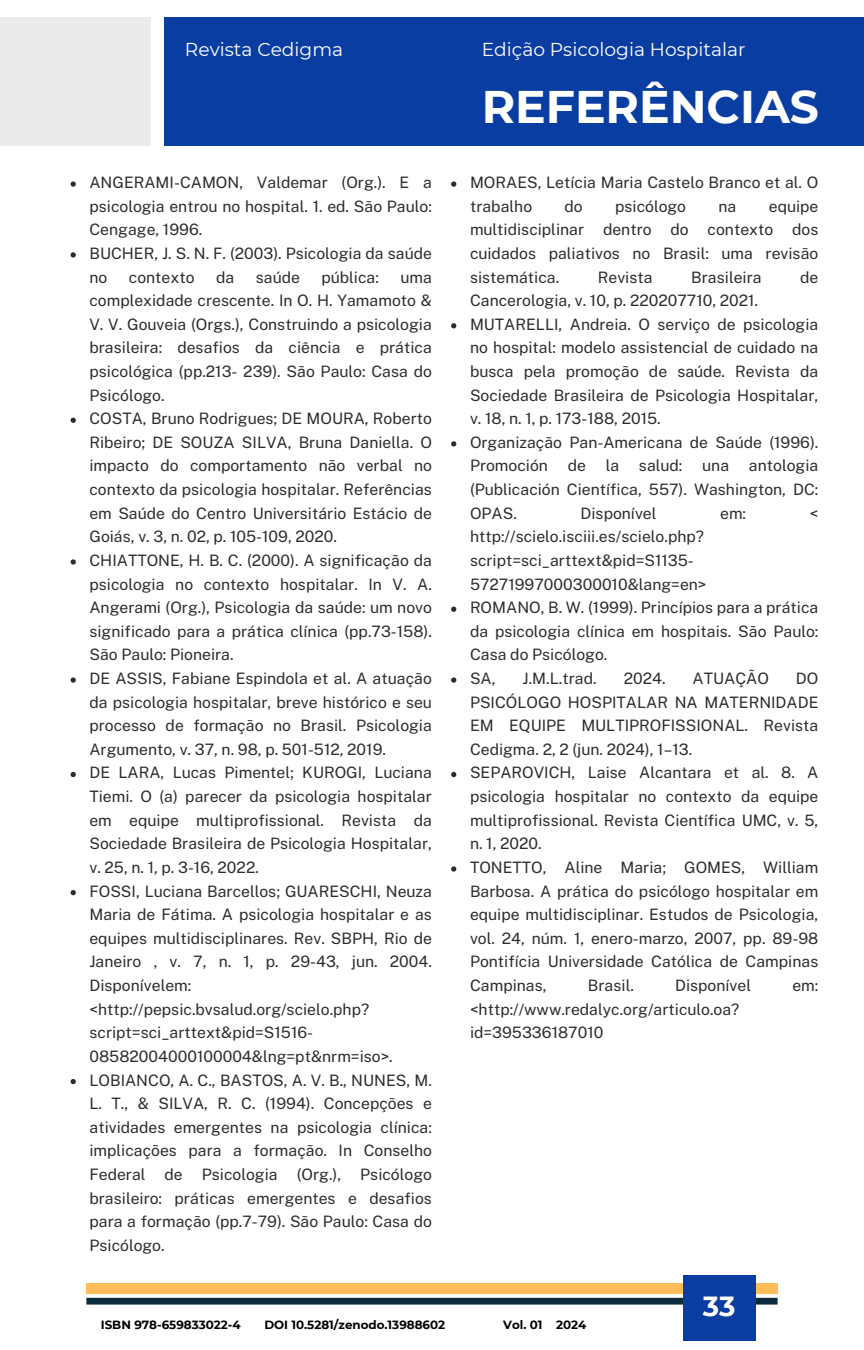
<style>
.page{position:relative;width:864px;height:1350px;background:#fff}
.page>*{position:absolute;margin:0;border:0;box-sizing:border-box;transform-origin:0 0}
.t1{font:700 45.68px "Montserrat";color:#fff}
.t2{font:700 27.68px "Montserrat";color:#fff}
.t3{font:18.68px "Montserrat";color:#fff}
.t4{font:15.75px/23.6px "Public Sans";color:#2b2c30;text-align:justify}
.t5{font:700 11.92px "Montserrat";color:#000}
</style>
<div class="page">
<div style="left:0;top:17px;width:151px;height:128px;background:#eaebeb"></div>
<div style="left:164px;top:17px;width:700px;height:128px;background:#093da2"></div>
<div style="left:86px;top:1298px;width:692px;height:7px;background:#0a2b3e"></div>
<div style="left:86px;top:1283px;width:692px;height:11px;background:#ffbd59"></div>
<div style="left:683px;top:1275px;width:72px;height:65px;background:#093da2"></div>
<svg style="left:71px;top:181px;width:5px;height:6px"></svg>
<svg style="left:71px;top:252px;width:5px;height:6px"></svg>
<svg style="left:71px;top:418px;width:5px;height:5px"></svg>
<svg style="left:71px;top:559px;width:5px;height:6px"></svg>
<svg style="left:71px;top:677px;width:5px;height:6px"></svg>
<svg style="left:71px;top:772px;width:5px;height:5px"></svg>
<svg style="left:71px;top:890px;width:5px;height:5px"></svg>
<svg style="left:71px;top:1079px;width:5px;height:5px"></svg>
<svg style="left:451px;top:181px;width:5px;height:6px"></svg>
<svg style="left:451px;top:323px;width:5px;height:5px"></svg>
<svg style="left:451px;top:441px;width:5px;height:6px"></svg>
<svg style="left:451px;top:607px;width:5px;height:5px"></svg>
<svg style="left:451px;top:677px;width:5px;height:6px"></svg>
<svg style="left:451px;top:772px;width:5px;height:5px"></svg>
<svg style="left:451px;top:866px;width:5px;height:6px"></svg>
<h2 class="t3" style="left:185px;top:38px;width:160px">Revista Cedigma</h2>
<h1 class="t3" style="left:482px;top:38px;width:265px">Edição Psicologia Hospitalar</h1>
<p class="t4" style="left:89px;top:171px;width:344px">ANGERAMI-CAMON, Valdemar (Org.). E a psicologia entrou no hospital. 1. ed. São Paulo:<br>Cengage, 1996.</p>
<p class="t4" style="left:89px;top:241px;width:344px">BUCHER, J. S. N. F. (2003). Psicologia da saúde no</p>
<p class="t4" style="left:129px;top:265px;width:67px">contexto</p>
<p class="t4" style="left:216px;top:265px;width:20px">da</p>
<p class="t4" style="left:256px;top:265px;width:46px">saúde</p>
<p class="t4" style="left:321px;top:265px;width:59px">pública:</p>
<p class="t4" style="left:89px;top:265px;width:344px;text-indent:311px">uma complexidade crescente. In O. H. Yamamoto &amp; V. V. Gouveia (Orgs.), Construindo a psicologia brasileira: desafios da ciência e prática psicológica (pp.213- 239). São Paulo: Casa do Psicólogo.</p>
<p class="t4" style="left:89px;top:407px;width:344px">COSTA, Bruno Rodrigues; DE MOURA, Roberto Ribeiro; DE SOUZA SILVA, Bruna Daniella. O impacto do comportamento não verbal no contexto da psicologia hospitalar. Referências em Saúde do Centro Universitário Estácio de Goiás, v. 3, n. 02, p. 105-109, 2020.</p>
<p class="t4" style="left:89px;top:548px;width:344px">CHIATTONE, H. B. C. (2000). A significação da psicologia no contexto hospitalar. In V. A.<br>Angerami (Org.), Psicologia da saúde: um novo significado para a prática clínica (pp.73-158).<br>São Paulo: Pioneira.</p>
<p class="t4" style="left:89px;top:666px;width:344px">DE ASSIS, Fabiane Espindola et al. A atuação da psicologia hospitalar, breve histórico e seu processo de formação no Brasil. Psicologia Argumento, v. 37, n. 98, p. 501-512, 2019.</p>
<p class="t4" style="left:89px;top:761px;width:344px">DE LARA, Lucas Pimentel; KUROGI, Luciana Tiemi. O (a) parecer da psicologia hospitalar em equipe multiprofissional. Revista da Sociedade Brasileira de Psicologia Hospitalar, v. 25, n. 1, p. 3-16, 2022.</p>
<p class="t4" style="left:89px;top:879px;width:344px;text-align:left">FOSSI, Luciana Barcellos; GUARESCHI, Neuza Maria de Fátima. A psicologia hospitalar e as equipes multidisciplinares. Rev. SBPH, Rio de Janeiro , v. 7, n. 1, p. 29-43, jun. 2004.<br>Disponívelem: &lt;http://pepsic.bvsalud.org/scielo.php? script=sci_arttext&amp;pid=S1516- 08582004000100004&amp;lng=pt&amp;nrm=iso&gt;.</p>
<p class="t4" style="left:89px;top:1068px;width:344px">LOBIANCO, A. C., BASTOS, A. V. B., NUNES, M.<br>L. T., &amp; SILVA, R. C. (1994). Concepções e atividades emergentes na psicologia clínica: implicações para a formação. In Conselho Federal de Psicologia (Org.), Psicólogo brasileiro: práticas emergentes e desafios para a formação (pp.7-79). São Paulo: Casa do Psicólogo.</p>
<h2 class="t1" style="left:482px;top:79px;width:339px">REFERÊNCIAS</h2>
<p class="t4" style="left:470px;top:171px;width:350px">MORAES, Letícia Maria Castelo Branco et al. O trabalho</p>
<p class="t4" style="left:565px;top:194px;width:20px">do</p>
<p class="t4" style="left:615px;top:194px;width:73px">psicólogo</p>
<p class="t4" style="left:719px;top:194px;width:19px">na</p>
<p class="t4" style="left:470px;top:194px;width:350px;text-indent:299px">equipe multidisciplinar dentro do contexto dos cuidados paliativos no Brasil: uma revisão sistemática.</p>
<p class="t4" style="left:598px;top:265px;width:56px">Revista</p>
<p class="t4" style="left:691px;top:265px;width:72px">Brasileira</p>
<p class="t4" style="left:800px;top:265px;width:20px">de</p>
<p class="t4" style="left:470px;top:289px;width:290px">Cancerologia, v. 10, p. 220207710, 2021.</p>
<p class="t4" style="left:470px;top:312px;width:350px">MUTARELLI, Andreia. O serviço de psicologia no hospital: modelo assistencial de cuidado na busca pela promoção de saúde. Revista da Sociedade Brasileira de Psicologia Hospitalar, v. 18, n. 1, p. 173-188, 2015.</p>
<p class="t4" style="left:470px;top:430px;width:350px">Organização Pan-Americana de Saúde (1996).<br>Promoción</p>
<p class="t4" style="left:470px;top:454px;width:350px;text-indent:279px">antologia (Publicación Científica, 557). Washington, DC:<br>OPAS.</p>
<p class="t4" style="left:568px;top:454px;width:20px">de</p>
<p class="t4" style="left:606px;top:454px;width:15px">la</p>
<p class="t4" style="left:639px;top:454px;width:45px">salud:</p>
<p class="t4" style="left:702px;top:454px;width:28px">una</p>
<p class="t4" style="left:581px;top:501px;width:77px">Disponível</p>
<p class="t4" style="left:720px;top:501px;width:28px">em:</p>
<p class="t4" style="left:810px;top:501px;width:10px">&lt;</p>
<p class="t4" style="left:470px;top:525px;width:238px;text-align:left">http://scielo.isciii.es/scielo.php? script=sci_arttext&amp;pid=S1135-<br>57271997000300010&amp;lang=en&gt;</p>
<p class="t4" style="left:470px;top:596px;width:350px">ROMANO, B. W. (1999). Princípios para a prática da psicologia clínica em hospitais. São Paulo:<br>Casa do Psicólogo.</p>
<p class="t4" style="left:470px;top:666px;width:27px">SA,</p>
<p class="t4" style="left:523px;top:666px;width:76px">J.M.L.trad.</p>
<p class="t4" style="left:624px;top:666px;width:43px">2024.</p>
<p class="t4" style="left:693px;top:666px;width:78px">ATUAÇÃO</p>
<p class="t4" style="left:470px;top:666px;width:350px;text-indent:326px">DO PSICÓLOGO HOSPITALAR NA MATERNIDADE EM EQUIPE MULTIPROFISSIONAL. Revista Cedigma. 2, 2 (jun. 2024), 1–13.</p>
<p class="t4" style="left:470px;top:761px;width:350px">SEPAROVICH, Laise Alcantara et al. 8. A psicologia hospitalar no contexto da equipe multiprofissional. Revista Científica UMC, v. 5, n. 1, 2020.</p>
<p class="t4" style="left:470px;top:855px;width:350px">TONETTO, Aline Maria; GOMES, William Barbosa. A prática do psicólogo hospitalar em equipe multidisciplinar. Estudos de Psicologia, vol. 24, núm. 1, enero-marzo, 2007, pp. 89-98<br>Pontifícia Universidade Católica de Campinas Campinas,</p>
<p class="t4" style="left:588px;top:974px;width:47px">Brasil.</p>
<p class="t4" style="left:675px;top:974px;width:77px">Disponível</p>
<p class="t4" style="left:792px;top:974px;width:28px">em:</p>
<p class="t4" style="left:470px;top:997px;width:271px">&lt;http://www.redalyc.org/articulo.oa? id=395336187010</p>
<p class="t2" style="left:703px;top:1289px;width:34px">33</p>
<h4 class="t5" style="left:101px;top:1318px;width:141px">ISBN 978-659833022-4</h4>
<p class="t5" style="left:264px;top:1318px;width:182px">DOI 10.5281/zenodo.13988602</p>
<p class="t5" style="left:503px;top:1318px;width:85px">Vol. 01 2024</p>
</div>
